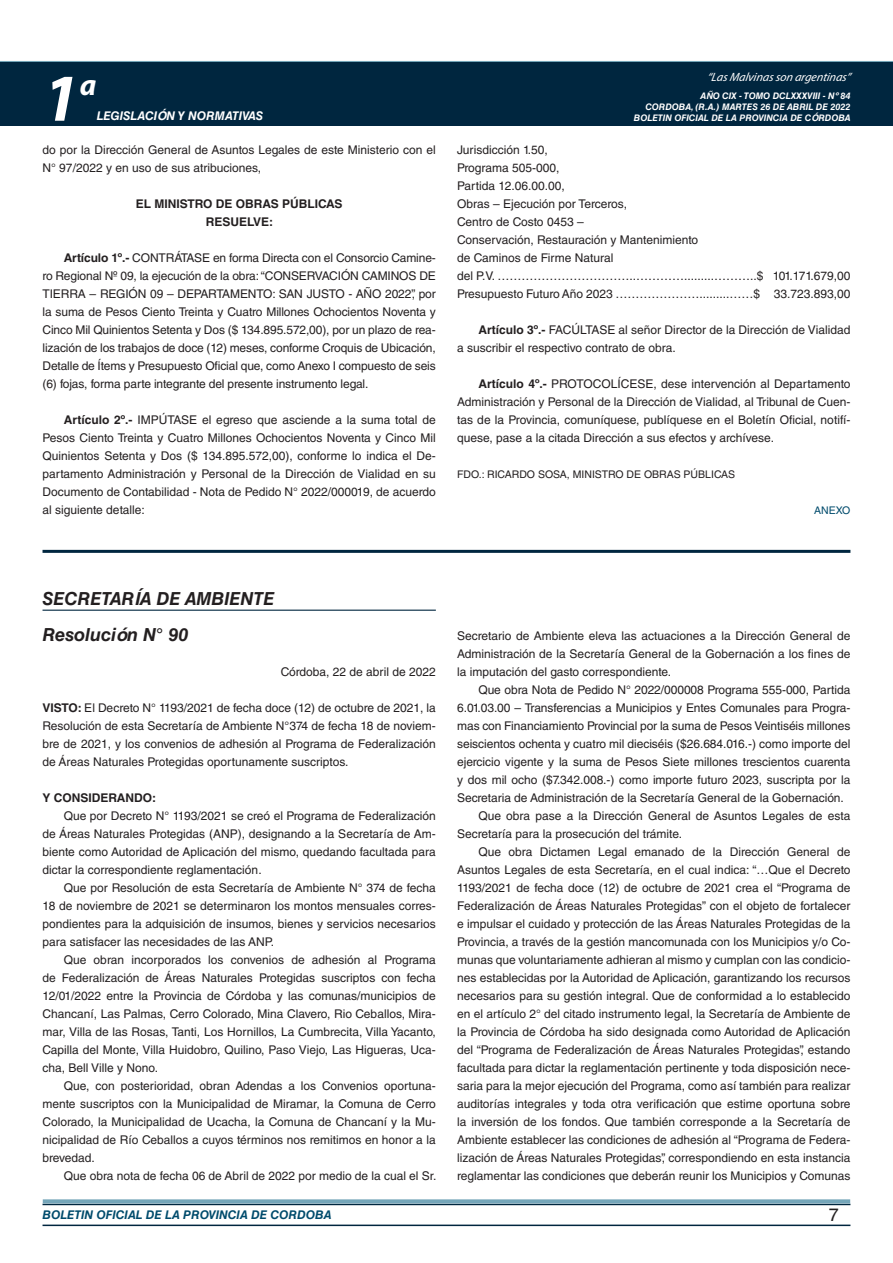
<style>
.page{position:relative;width:893px;height:1263px;background:#fff}
.page>*{position:absolute;margin:0;border:0;box-sizing:border-box;transform-origin:0 0}
.t1{font:italic 700 67.5px "Myriad Pro";color:#fff}
.t2{font:italic 700 30px "Myriad Pro";color:#fff}
.NOMBRE_DE_MINISTERIO{font:italic 700 18px "Helvetica LT Std";color:#231f20}
.t3{font:18px "Helvetica LT Std";color:#231f20}
.TEXTO_BASE{font:12px/18px "Helvetica LT Std";color:#231f20;text-align:justify}
.t4{font:italic 700 12px "Helvetica LT Std";color:#004b6c}
.RESUELVE{font:700 12px "Helvetica LT Std";color:#231f20}
.t5{font:italic 12px "Myriad Pro";color:#fff}
.FECHA{font:12px "Helvetica LT Std";color:#231f20}
.t6{font:italic 700 12px "Helvetica LT Std";color:#fff}
.TEXTO_BASE-2{font:700 12px "Helvetica LT Std";color:#231f20}
.FIRMA{font:10.5px "Helvetica LT Std";color:#231f20}
.ANEXO{font:10.5px "Helvetica LT Std";color:#004b6c}
.t7{font:italic 700 9px/10.8px "Helvetica LT Std";color:#fff;text-align:right}
.s1{font-weight:700}
</style>
<div class="page">
<div style="left:0;top:61px;width:893px;height:6px;background:#73a5b8"></div>
<div style="left:0;top:62px;width:893px;height:64px;background:#00263f"></div>
<hr style="left:43px;top:1224px;width:807px;height:2px;background:#00263f">
<div style="left:42px;top:1198px;width:809px;height:8px;background:#fff;opacity:.75"></div>
<hr style="left:43px;top:550px;width:807px;height:3px;background:#00263f">
<hr style="left:43px;top:610px;width:393px;height:1px;background:#00263f">
<h1 class="t1" style="left:43px;top:54px;width:38px">1</h1>
<h2 class="t2" style="left:80px;top:66px;width:18px">a</h2>
<p class="t6" style="left:97px;top:109px;width:168px">LEGISLACIÓN Y NORMATIVAS</p>
<p class="TEXTO_BASE" style="left:43px;top:141px;width:395px">do por la Dirección General de Asuntos Legales de este Ministerio con el<br>N° 97/2022 y en uso de sus atribuciones,</p>
<p class="RESUELVE" style="left:136px;top:196px;width:208px">EL MINISTRO DE OBRAS PÚBLICAS</p>
<p class="RESUELVE" style="left:206px;top:214px;width:69px">RESUELVE:</p>
<p class="TEXTO_BASE" style="left:43px;top:249px;width:395px;text-indent:21px"><span class="s1">Artículo 1º.-</span> CONTRÁTASE en forma Directa con el Consorcio Camine&shy;ro Regional Nº 09, la ejecución de la obra: “CONSERVACIÓN CAMINOS DE TIERRA – REGIÓN 09 – DEPARTAMENTO: SAN JUSTO - AÑO 2022”, por la suma de Pesos Ciento Treinta y Cuatro Millones Ochocientos Noventa y Cinco Mil Quinientos Setenta y Dos ($ 134.895.572,00), por un plazo de rea&shy;lización de los trabajos de doce (12) meses, conforme Croquis de Ubicación, Detalle de Ítems y Presupuesto Oficial que, como Anexo I compuesto de seis (6) fojas, forma parte integrante del presente instrumento legal.</p>
<p class="TEXTO_BASE" style="left:43px;top:411px;width:395px;text-indent:21px"><span class="s1">Artículo 2º.-</span> IMPÚTASE el egreso que asciende a la suma total de Pesos Ciento Treinta y Cuatro Millones Ochocientos Noventa y Cinco Mil Quinientos Setenta y Dos ($ 134.895.572,00), conforme lo indica el De&shy;partamento Administración y Personal de la Dirección de Vialidad en su Documento de Contabilidad - Nota de Pedido N° 2022/000019, de acuerdo al siguiente detalle:</p>
<p class="t5" style="left:707px;top:70px;width:145px">“LasMalvinasson argentinas”</p>
<p class="t7" style="left:634px;top:91px;width:218px">AÑO CIX - TOMO DCLXXXVIII - Nº 84<br>CORDOBA, (R.A.) MARTES 26 DE ABRIL DE 2022<br>BOLETIN OFICIAL DE LA PROVINCIA DE CÓRDOBA</p>
<p class="TEXTO_BASE" style="left:457px;top:141px;width:92px">Jurisdicción 1.50,</p>
<p class="TEXTO_BASE" style="left:457px;top:159px;width:104px">Programa 505-000,</p>
<p class="TEXTO_BASE" style="left:457px;top:177px;width:109px">Partida 12.06.00.00,</p>
<p class="TEXTO_BASE" style="left:457px;top:195px;width:171px">Obras – Ejecución por Terceros,</p>
<p class="TEXTO_BASE" style="left:457px;top:213px;width:128px">Centro de Costo 0453 –</p>
<p class="TEXTO_BASE" style="left:457px;top:231px;width:243px">Conservación, Restauración y Mantenimiento</p>
<p class="TEXTO_BASE" style="left:457px;top:249px;width:158px">de Caminos de Firme Natural</p>
<p class="TEXTO_BASE" style="left:457px;top:267px;width:395px">del P.V. ……………………………..………….........………..$ 101.171.679,00</p>
<p class="TEXTO_BASE" style="left:457px;top:285px;width:395px">Presupuesto Futuro Año 2023 ………………….........……$ 33.723.893,00</p>
<p class="TEXTO_BASE" style="left:457px;top:321px;width:395px;text-indent:21px"><span class="s1">Artículo 3º.-</span> FACÚLTASE al señor Director de la Dirección de Vialidad a suscribir el respectivo contrato de obra.</p>
<p class="TEXTO_BASE" style="left:457px;top:375px;width:395px;text-indent:21px"><span class="s1">Artículo 4º.-</span> PROTOCOLÍCESE, dese intervención al Departamento Administración y Personal de la Dirección de Vialidad, al Tribunal de Cuen&shy;tas de la Provincia, comuníquese, publíquese en el Boletín Oficial, notifí&shy;quese, pase a la citada Dirección a sus efectos y archívese.</p>
<p class="FIRMA" style="left:457px;top:468px;width:279px">FDO.: RICARDO SOSA, MINISTRO DE OBRAS PÚBLICAS</p>
<p class="ANEXO" style="left:814px;top:504px;width:38px">ANEXO</p>
<p class="NOMBRE_DE_MINISTERIO" style="left:43px;top:588px;width:234px">SECRETARÍA DE AMBIENTE</p>
<p class="NOMBRE_DE_MINISTERIO" style="left:43px;top:624px;width:147px">Resolución N° 90</p>
<p class="FECHA" style="left:281px;top:665px;width:157px">Córdoba, 22 de abril de 2022</p>
<p class="TEXTO_BASE" style="left:43px;top:699px;width:395px"><span class="s1">VISTO:</span> El Decreto N° 1193/2021 de fecha doce (12) de octubre de 2021, la Resolución de esta Secretaría de Ambiente N°374 de fecha 18 de noviem&shy;bre de 2021, y los convenios de adhesión al Programa de Federalización de Áreas Naturales Protegidas oportunamente suscriptos.</p>
<p class="TEXTO_BASE-2" style="left:43px;top:790px;width:115px">Y CONSIDERANDO:</p>
<p class="TEXTO_BASE" style="left:43px;top:807px;width:395px;text-indent:21px">Que por Decreto N° 1193/2021 se creó el Programa de Federalización de Áreas Naturales Protegidas (ANP), designando a la Secretaría de Am&shy;biente como Autoridad de Aplicación del mismo, quedando facultada para dictar la correspondiente reglamentación.</p>
<p class="TEXTO_BASE" style="left:43px;top:879px;width:395px;text-indent:21px">Que por Resolución de esta Secretaría de Ambiente N° 374 de fecha 18 de noviembre de 2021 se determinaron los montos mensuales corres&shy;pondientes para la adquisición de insumos, bienes y servicios necesarios para satisfacer las necesidades de las ANP.</p>
<p class="TEXTO_BASE" style="left:43px;top:951px;width:395px;text-indent:21px">Que obran incorporados los convenios de adhesión al Programa de Federalización de Áreas Naturales Protegidas suscriptos con fecha 12/01/2022 entre la Provincia de Córdoba y las comunas/municipios de Chancaní, Las Palmas, Cerro Colorado, Mina Clavero, Rio Ceballos, Mira&shy;mar, Villa de las Rosas, Tanti, Los Hornillos, La Cumbrecita, Villa Yacanto, Capilla del Monte, Villa Huidobro, Quilino, Paso Viejo, Las Higueras, Uca&shy;cha, Bell Ville y Nono.</p>
<p class="TEXTO_BASE" style="left:43px;top:1077px;width:395px;text-indent:21px">Que, con posterioridad, obran Adendas a los Convenios oportuna&shy;mente suscriptos con la Municipalidad de Miramar, la Comuna de Cerro Colorado, la Municipalidad de Ucacha, la Comuna de Chancaní y la Mu&shy;nicipalidad de Río Ceballos a cuyos términos nos remitimos en honor a la brevedad.</p>
<p class="TEXTO_BASE" style="left:64px;top:1167px;width:374px">Que obra nota de fecha 06 de Abril de 2022 por medio de la cual el Sr.</p>
<p class="TEXTO_BASE" style="left:457px;top:627px;width:395px">Secretario de Ambiente eleva las actuaciones a la Dirección General de Administración de la Secretaría General de la Gobernación a los fines de la imputación del gasto correspondiente.</p>
<p class="TEXTO_BASE" style="left:457px;top:681px;width:395px;text-indent:21px">Que obra Nota de Pedido N° 2022/000008 Programa 555-000, Partida 6.01.03.00 – Transferencias a Municipios y Entes Comunales para Progra&shy;mas con Financiamiento Provincial por la suma de Pesos Veintiséis millones seiscientos ochenta y cuatro mil dieciséis ($26.684.016.-) como importe del ejercicio vigente y la suma de Pesos Siete millones trescientos cuarenta y dos mil ocho ($7.342.008.-) como importe futuro 2023, suscripta por la Secretaria de Administración de la Secretaría General de la Gobernación.</p>
<p class="TEXTO_BASE" style="left:457px;top:807px;width:395px;text-indent:21px">Que obra pase a la Dirección General de Asuntos Legales de esta<br>Secretaría para la prosecución del trámite.</p>
<p class="TEXTO_BASE" style="left:457px;top:843px;width:395px;text-indent:21px">Que obra Dictamen Legal emanado de la Dirección General de Asuntos Legales de esta Secretaría, en el cual indica: “…Que el Decreto 1193/2021 de fecha doce (12) de octubre de 2021 crea el “Programa de Federalización de Áreas Naturales Protegidas” con el objeto de fortalecer e impulsar el cuidado y protección de las Áreas Naturales Protegidas de la Provincia, a través de la gestión mancomunada con los Municipios y/o Co&shy;munas que voluntariamente adhieran al mismo y cumplan con las condicio&shy;nes establecidas por la Autoridad de Aplicación, garantizando los recursos necesarios para su gestión integral. Que de conformidad a lo establecido en el artículo 2° del citado instrumento legal, la Secretaría de Ambiente de la Provincia de Córdoba ha sido designada como Autoridad de Aplicación del “Programa de Federalización de Áreas Naturales Protegidas”, estando facultada para dictar la reglamentación pertinente y toda disposición nece&shy;saria para la mejor ejecución del Programa, como así también para realizar auditorías integrales y toda otra verificación que estime oportuna sobre la inversión de los fondos. Que también corresponde a la Secretaría de Ambiente establecer las condiciones de adhesión al “Programa de Federa&shy;lización de Áreas Naturales Protegidas”, correspondiendo en esta instancia reglamentar las condiciones que deberán reunir los Municipios y Comunas</p>
<p class="t4" style="left:43px;top:1208px;width:290px">BOLETIN OFICIAL DE LA PROVINCIA DE CORDOBA</p>
<h3 class="t3" style="left:829px;top:1204px;width:12px">7</h3>
</div>
